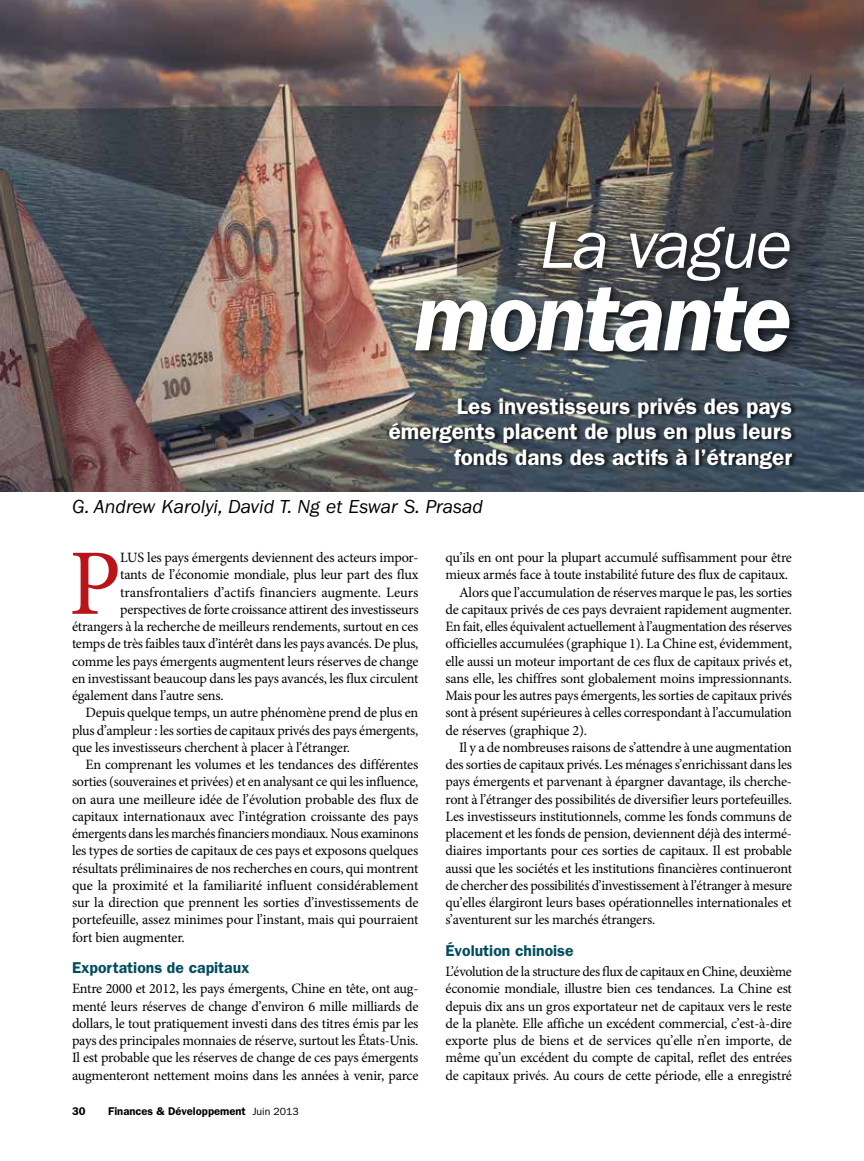
<style>
.page{position:relative;width:864px;height:1161px;background:#fff}
.page>*{position:absolute;margin:0;border:0;box-sizing:border-box;transform-origin:0 0}
.t1{font:italic 600 99px "ITC Franklin Gothic Std";letter-spacing:-.04em;color:#fff}
.t2{font:93.9px "Minion Pro";color:#ba141a}
.t3{font:italic 69px "ITC Franklin Gothic Std";letter-spacing:-.035em;color:#fff}
.t4{font:600 22.5px/25.5px "ITC Franklin Gothic Std";color:#fff;text-align:right}
.t5{font:italic 19.5px "ITC Franklin Gothic Std";color:#000}
.t6{font:600 15.75px "ITC Franklin Gothic Std";color:#004d5f}
.t7{font:14.25px/17.2px "Minion Pro";letter-spacing:-.02em;color:#000;text-align:justify}
.t8{font:14.25px "Minion Pro";color:#000}
.t9{font:600 11.25px "ITC Franklin Gothic Std";color:#000}
.s1{font-weight:400;font-size:10.5px}
</style>
<div class="page">
<img style="left:0;top:0;width:864px;height:492px">
<div style="left:411px;top:217px;width:390px;height:146px;background:#000;opacity:.75"></div>
<div style="left:390px;top:395px;width:408px;height:77px;background:#000;opacity:.75"></div>
<h3 class="t3" style="left:540px;top:207px;width:254px">La vague</h3>
<h1 class="t1" style="left:413px;top:262px;width:380px">montante</h1>
<h3 class="t4" style="left:389px;top:394px;width:405px">Les investisseurs privés des pays émergents placent de plus en plus leurs fonds dans des actifs à l’étranger</h3>
<h3 class="t5" style="left:72px;top:496px;width:413px">G. Andrew Karolyi, David T. Ng et Eswar S. Prasad</h3>
<h2 class="t2" style="left:69px;top:521px;width:54px">P</h2>
<p class="t7" style="left:120px;top:549px;width:300px">lus les pays émergents deviennent des acteurs impor-</p>
<p class="t7" style="left:120px;top:566px;width:300px">tants de l’économie mondiale, plus leur part des flux</p>
<p class="t8" style="left:120px;top:582px;width:300px">transfrontaliers d’actifs financiers augmente. Leurs</p>
<p class="t7" style="left:120px;top:601px;width:300px">perspectives de forte croissance attirent des investisseurs</p>
<p class="t7" style="left:72px;top:618px;width:348px">étrangers à la recherche de meilleurs rendements, surtout en ces</p>
<p class="t7" style="left:72px;top:635px;width:348px">temps de très faibles taux d’intérêt dans les pays avancés. De plus,</p>
<p class="t7" style="left:72px;top:652px;width:348px">comme les pays émergents augmentent leurs réserves de change</p>
<p class="t7" style="left:72px;top:670px;width:348px">en investissant beaucoup dans les pays avancés, les flux circulent</p>
<p class="t7" style="left:72px;top:687px;width:153px">également dans l’autre sens.</p>
<p class="t7" style="left:85px;top:704px;width:334px">Depuis quelque temps, un autre phénomène prend de plus en</p>
<p class="t7" style="left:72px;top:721px;width:348px">plus d’ampleur : les sorties de capitaux privés des pays émergents,</p>
<p class="t7" style="left:72px;top:739px;width:280px">que les investisseurs cherchent à placer à l’étranger.</p>
<p class="t7" style="left:85px;top:756px;width:334px">En comprenant les volumes et les tendances des différentes</p>
<p class="t7" style="left:72px;top:773px;width:348px">sorties (souveraines et privées) et en analysant ce qui les influence,</p>
<p class="t7" style="left:72px;top:790px;width:348px">on aura une meilleure idée de l’évolution probable des flux de</p>
<p class="t7" style="left:72px;top:808px;width:348px">capitaux internationaux avec l’intégration croissante des pays</p>
<p class="t7" style="left:72px;top:825px;width:348px">émergents dans les marchés financiers mondiaux. Nous examinons</p>
<p class="t7" style="left:72px;top:842px;width:348px">les types de sorties de capitaux de ces pays et exposons quelques</p>
<p class="t7" style="left:72px;top:859px;width:348px">résultats préliminaires de nos recherches en cours, qui montrent</p>
<p class="t7" style="left:72px;top:877px;width:348px">que la proximité et la familiarité influent considérablement</p>
<p class="t7" style="left:72px;top:894px;width:348px">sur la direction que prennent les sorties d’investissements de</p>
<p class="t7" style="left:72px;top:911px;width:348px">portefeuille, assez minimes pour l’instant, mais qui pourraient</p>
<p class="t7" style="left:72px;top:928px;width:114px">fort bien augmenter.</p>
<p class="t6" style="left:72px;top:958px;width:179px">Exportations de capitaux</p>
<p class="t7" style="left:72px;top:980px;width:348px">Entre 2000 et 2012, les pays émergents, Chine en tête, ont aug&shy;menté leurs réserves de change d’environ 6 mille milliards de dollars, le tout pratiquement investi dans des titres émis par les pays des principales monnaies de réserve, surtout les États-Unis.<br>Il est probable que les réserves de change de ces pays émergents augmenteront nettement moins dans les années à venir, parce</p>
<p class="t9" style="left:72px;top:1104px;width:15px">30</p>
<p class="t9" style="left:108px;top:1104px;width:192px">Finances &amp; Développement <span class="s1">Juin 2013</span></p>
<p class="t7" style="left:446px;top:549px;width:348px">qu’ils en ont pour la plupart accumulé suffisamment pour être</p>
<p class="t7" style="left:446px;top:566px;width:344px">mieux armés face à toute instabilité future des flux de capitaux.</p>
<p class="t7" style="left:459px;top:583px;width:335px">Alors que l’accumulation de réserves marque le pas, les sorties</p>
<p class="t7" style="left:446px;top:601px;width:348px">de capitaux privés de ces pays devraient rapidement augmenter.</p>
<p class="t7" style="left:446px;top:618px;width:348px">En fait, elles équivalent actuellement à l’augmentation des réserves</p>
<p class="t7" style="left:446px;top:635px;width:348px">officielles accumulées (graphique 1). La Chine est, évidemment,</p>
<p class="t7" style="left:446px;top:652px;width:348px">elle aussi un moteur important de ces flux de capitaux privés et,</p>
<p class="t7" style="left:446px;top:670px;width:348px">sans elle, les chiffres sont globalement moins impressionnants.</p>
<p class="t7" style="left:446px;top:687px;width:348px">Mais pour les autres pays émergents, les sorties de capitaux privés</p>
<p class="t7" style="left:446px;top:704px;width:348px">sont à présent supérieures à celles correspondant à l’accumulation</p>
<p class="t7" style="left:446px;top:721px;width:143px">de réserves (graphique 2).</p>
<p class="t7" style="left:459px;top:739px;width:335px">Il y a de nombreuses raisons de s’attendre à une augmentation</p>
<p class="t7" style="left:446px;top:756px;width:348px">des sorties de capitaux privés. Les ménages s’enrichissant dans les</p>
<p class="t7" style="left:446px;top:773px;width:348px">pays émergents et parvenant à épargner davantage, ils cherche-</p>
<p class="t7" style="left:446px;top:790px;width:348px">ront à l’étranger des possibilités de diversifier leurs portefeuilles.</p>
<p class="t7" style="left:446px;top:808px;width:348px">Les investisseurs institutionnels, comme les fonds communs de</p>
<p class="t7" style="left:446px;top:825px;width:348px">placement et les fonds de pension, deviennent déjà des intermé-</p>
<p class="t7" style="left:446px;top:842px;width:348px">diaires importants pour ces sorties de capitaux. Il est probable</p>
<p class="t7" style="left:446px;top:859px;width:348px">aussi que les sociétés et les institutions financières continueront</p>
<p class="t7" style="left:446px;top:877px;width:348px">de chercher des possibilités d’investissement à l’étranger à mesure</p>
<p class="t7" style="left:446px;top:894px;width:348px">qu’elles élargiront leurs bases opérationnelles internationales et</p>
<p class="t7" style="left:446px;top:911px;width:211px">s’aventurent sur les marchés étrangers.</p>
<p class="t6" style="left:446px;top:941px;width:130px">Évolution chinoise</p>
<p class="t7" style="left:446px;top:963px;width:348px">L’évolution de la structure des flux de capitaux en Chine, deuxième économie mondiale, illustre bien ces tendances. La Chine est depuis dix ans un gros exportateur net de capitaux vers le reste de la planète. Elle affiche un excédent commercial, c’est-à-dire exporte plus de biens et de services qu’elle n’en importe, de même qu’un excédent du compte de capital, reflet des entrées de capitaux privés. Au cours de cette période, elle a enregistré</p>
</div>
